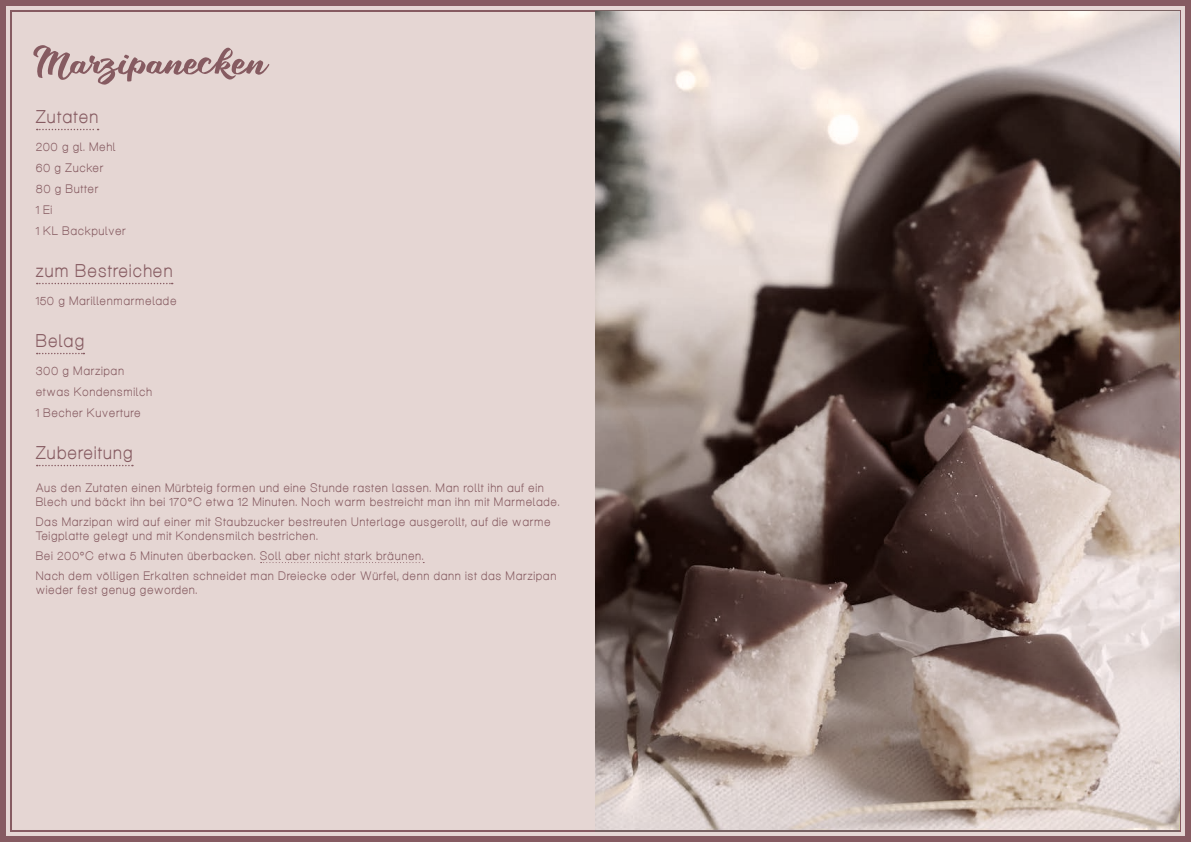
<style>
.page{position:relative;width:1191px;height:842px;background:#e5d6d3}
.page>*{position:absolute;margin:0;border:0;box-sizing:border-box;transform-origin:0 0}
.t1{font:50px "Takashi Minta";color:#865b61}
.t2{font:18px "Aliquam";letter-spacing:.09em;color:#865b61}
.t3{font:12px/21px "Aliquam";letter-spacing:.09em;color:#865b61}
</style>
<div class="page">
<svg style="left:595px;top:6px;width:584px;height:830px;background:#968681"></svg>
<svg style="left:37px;top:129px;width:62px;height:1px"></svg>
<svg style="left:37px;top:283px;width:136px;height:1px"></svg>
<svg style="left:37px;top:353px;width:47px;height:1px"></svg>
<svg style="left:37px;top:465px;width:96px;height:1px"></svg>
<svg style="left:261px;top:562px;width:163px;height:1px"></svg>
<h1 class="t1" style="left:36px;top:42px;width:233px">Marzipanecken</h1>
<h2 class="t2" style="left:36px;top:106px;width:64px">Zutaten</h2>
<p class="t3" style="left:36px;top:135px;width:91px">200 g gl. Mehl<br>60 g Zucker<br>80 g Butter<br>1 Ei<br>1 KL Backpulver</p>
<h2 class="t2" style="left:36px;top:260px;width:138px">zum Bestreichen</h2>
<p class="t3" style="left:36px;top:289px;width:142px">150 g Marillenmarmelade</p>
<h2 class="t2" style="left:36px;top:330px;width:50px">Belag</h2>
<p class="t3" style="left:36px;top:359px;width:117px">300 g Marzipan etwas Kondensmilch<br>1 Becher Kuverture</p>
<h2 class="t2" style="left:36px;top:442px;width:98px">Zubereitung</h2>
<p class="t3" style="left:36px;top:480px;width:525px;line-height:14px">Aus den Zutaten einen Mürbteig formen und eine Stunde rasten lassen. Man rollt ihn auf ein<br>Blech und bäckt ihn bei 170°C etwa 12 Minuten. Noch warm bestreicht man ihn mit Marmelade.</p>
<p class="t3" style="left:36px;top:514px;width:516px;line-height:14px">Das Marzipan wird auf einer mit Staubzucker bestreuten Unterlage ausgerollt, auf die warme<br>Teigplatte gelegt und mit Kondensmilch bestrichen.</p>
<p class="t3" style="left:36px;top:545px;width:522px;line-height:20px">Bei 200°C etwa 5 Minuten überbacken. Soll aber nicht stark bräunen.<br>Nach dem völligen Erkalten schneidet man Dreiecke oder Würfel, denn dann ist das Marzipan</p>
<p class="t3" style="left:36px;top:579px;width:163px">wieder fest genug geworden.</p>
</div>
